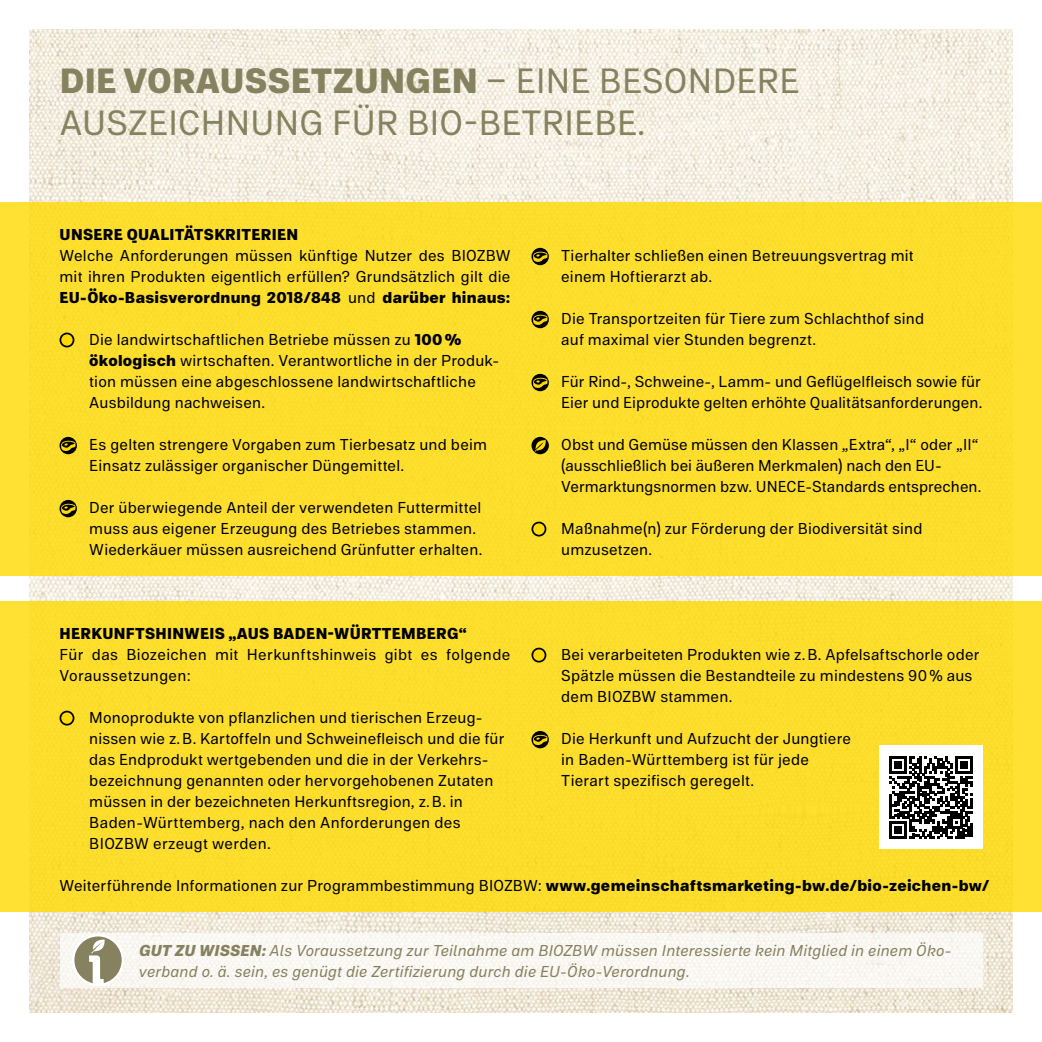
<style>
.page{position:relative;width:1042px;height:1042px;background:#fff}
.page>*{position:absolute;margin:0;border:0;box-sizing:border-box;transform-origin:0 0}
.t1{font:35px/42px "Referenz Grotesk";letter-spacing:.01em;color:#86825f}
.t2{font:15.75px/21px "Referenz Grotesk";letter-spacing:.015em;color:#000}
.t3{font:italic 15.75px/21px "Referenz Grotesk";letter-spacing:.015em;color:#86825f}
.t4{font:800 15.75px "Referenz Grotesk";letter-spacing:.02em;color:#000}
.s1{font-weight:800}
</style>
<div class="page">
<img style="left:30px;top:30px;width:982px;height:982px">
<div style="left:0;top:203px;width:1042px;height:373px;background:#fdde2d"></div>
<div style="left:0;top:602px;width:1042px;height:310px;background:#fcdd2c"></div>
<div style="left:879px;top:746px;width:103px;height:103px;background:#fff"></div>
<svg style="left:889px;top:756px;width:83px;height:83px"></svg>
<div style="left:60px;top:933px;width:922px;height:54px;background:#f9f7f2"></div>
<div style="left:60px;top:333px;width:14px;height:14px;background:#ffda00;border-radius:50%"></div>
<div style="left:60px;top:333px;width:14px;height:14px;border:2px solid #000;border-radius:50%"></div>
<svg style="left:60px;top:437px;width:17px;height:17px"></svg>
<svg style="left:61px;top:441px;width:14px;height:11px"></svg>
<svg style="left:60px;top:500px;width:17px;height:17px"></svg>
<svg style="left:61px;top:504px;width:14px;height:11px"></svg>
<svg style="left:531px;top:248px;width:18px;height:17px"></svg>
<svg style="left:533px;top:252px;width:14px;height:11px"></svg>
<svg style="left:531px;top:311px;width:18px;height:17px"></svg>
<svg style="left:533px;top:315px;width:14px;height:11px"></svg>
<svg style="left:531px;top:374px;width:18px;height:17px"></svg>
<svg style="left:533px;top:378px;width:14px;height:11px"></svg>
<svg style="left:531px;top:437px;width:18px;height:17px"></svg>
<svg style="left:534px;top:440px;width:12px;height:12px"></svg>
<div style="left:532px;top:522px;width:13px;height:14px;background:#ffda00;border-radius:50%"></div>
<div style="left:531px;top:522px;width:15px;height:14px;border:2px solid #000;border-radius:50%"></div>
<div style="left:60px;top:711px;width:14px;height:14px;background:#ffda00;border-radius:50%"></div>
<div style="left:60px;top:711px;width:14px;height:14px;border:2px solid #000;border-radius:50%"></div>
<div style="left:532px;top:648px;width:13px;height:14px;background:#ffda00;border-radius:50%"></div>
<div style="left:531px;top:648px;width:15px;height:14px;border:2px solid #000;border-radius:50%"></div>
<svg style="left:531px;top:731px;width:18px;height:17px"></svg>
<svg style="left:533px;top:735px;width:14px;height:11px"></svg>
<div style="left:72px;top:934px;width:52px;height:52px;background:#fff;border-radius:50%"></div>
<div style="left:74px;top:936px;width:48px;height:48px;background:#86825f;border-radius:50%"></div>
<svg style="left:89px;top:939px;width:16px;height:45px"></svg>
<h1 class="t1" style="left:60px;top:60px;width:741px"><span class="s1">DIE VORAUSSETZUNGEN</span> – EINE BESONDERE<br>AUSZEICHNUNG FÜR BIO-BETRIEBE.</h1>
<p class="t4" style="left:60px;top:223px;width:240px">UNSERE QUALITÄTSKRITERIEN</p>
<p class="t2" style="left:60px;top:245px;width:452px;text-align:justify">Welche Anforderungen müssen künftige Nutzer des BIOZBW mit ihren Produkten eigentlich erfüllen? Grundsätzlich gilt die <span class="s1">EU-Öko-Basisverordnung 2018/848</span> und <span class="s1">darüber hinaus:</span></p>
<p class="t2" style="left:89px;top:329px;width:411px">Die landwirtschaftlichen Betriebe müssen zu <span class="s1">100% ökologisch</span> wirtschaften. Verantwortliche in der Produk&shy;tion müssen eine abgeschlossene landwirtschaftliche Ausbildung nachweisen.</p>
<p class="t2" style="left:89px;top:434px;width:399px">Es gelten strengere Vorgaben zum Tierbesatz und beim<br>Einsatz zulässiger organischer Düngemittel.</p>
<p class="t2" style="left:89px;top:497px;width:394px">Der überwiegende Anteil der verwendeten Futtermittel muss aus eigener Erzeugung des Betriebes stammen.<br>Wiederkäuer müssen ausreichend Grünfutter erhalten.</p>
<p class="t4" style="left:60px;top:622px;width:409px">HERKUNFTSHINWEIS „AUS BADEN-WÜRTTEMBERG“</p>
<p class="t2" style="left:60px;top:644px;width:452px">Für das Biozeichen mit Herkunftshinweis gibt es folgende<br>Voraussetzungen:</p>
<p class="t2" style="left:89px;top:707px;width:416px">Monoprodukte von pflanzlichen und tierischen Erzeug&shy;nissen wie z.B. Kartoffeln und Schweinefleisch und die für das Endprodukt wertgebenden und die in der Verkehrs&shy;bezeichnung genannten oder hervorgehobenen Zutaten müssen in der bezeichneten Herkunftsregion, z.B. in Baden-Württemberg, nach den Anforderungen des BIOZBW erzeugt werden.</p>
<p class="t2" style="left:561px;top:245px;width:354px">Tierhalter schließen einen Betreuungsvertrag mit einem Hoftierarzt ab.</p>
<p class="t2" style="left:561px;top:308px;width:364px">Die Transportzeiten für Tiere zum Schlachthof sind auf maximal vier Stunden begrenzt.</p>
<p class="t2" style="left:561px;top:371px;width:423px">Für Rind-, Schweine-, Lamm- und Geflügelfleisch sowie für<br>Eier und Eiprodukte gelten erhöhte Qualitätsanforderungen.</p>
<p class="t2" style="left:561px;top:434px;width:422px">Obst und Gemüse müssen den Klassen „Extra“, „I“ oder „II“ (ausschließlich bei äußeren Merkmalen) nach den EU-<br>Vermarktungsnormen bzw. UNECE-Standards entsprechen.</p>
<p class="t2" style="left:561px;top:518px;width:363px">Maßnahme(n) zur Förderung der Biodiversität sind umzusetzen.</p>
<p class="t2" style="left:561px;top:644px;width:420px">Bei verarbeiteten Produkten wie z.B. Apfelsaftschorle oder<br>Spätzle müssen die Bestandteile zu mindestens 90% aus dem BIOZBW stammen.</p>
<p class="t2" style="left:561px;top:728px;width:291px">Die Herkunft und Aufzucht der Jungtiere in Baden-Württemberg ist für jede<br>Tierart spezifisch geregelt.</p>
<p class="t2" style="left:60px;top:875px;width:931px">Weiterführende Informationen zur Programmbestimmung BIOZBW: <span class="s1">www.gemeinschaftsmarketing-bw.de/bio-zeichen-bw/</span></p>
<p class="t3" style="left:139px;top:940px;width:814px"><span class="s1">GUT ZU WISSEN:</span> Als Voraussetzung zur Teilnahme am BIOZBW müssen Interessierte kein Mitglied in einem Öko&shy;verband o. ä. sein, es genügt die Zertifizierung durch die EU-Öko-Verordnung.</p>
</div>
